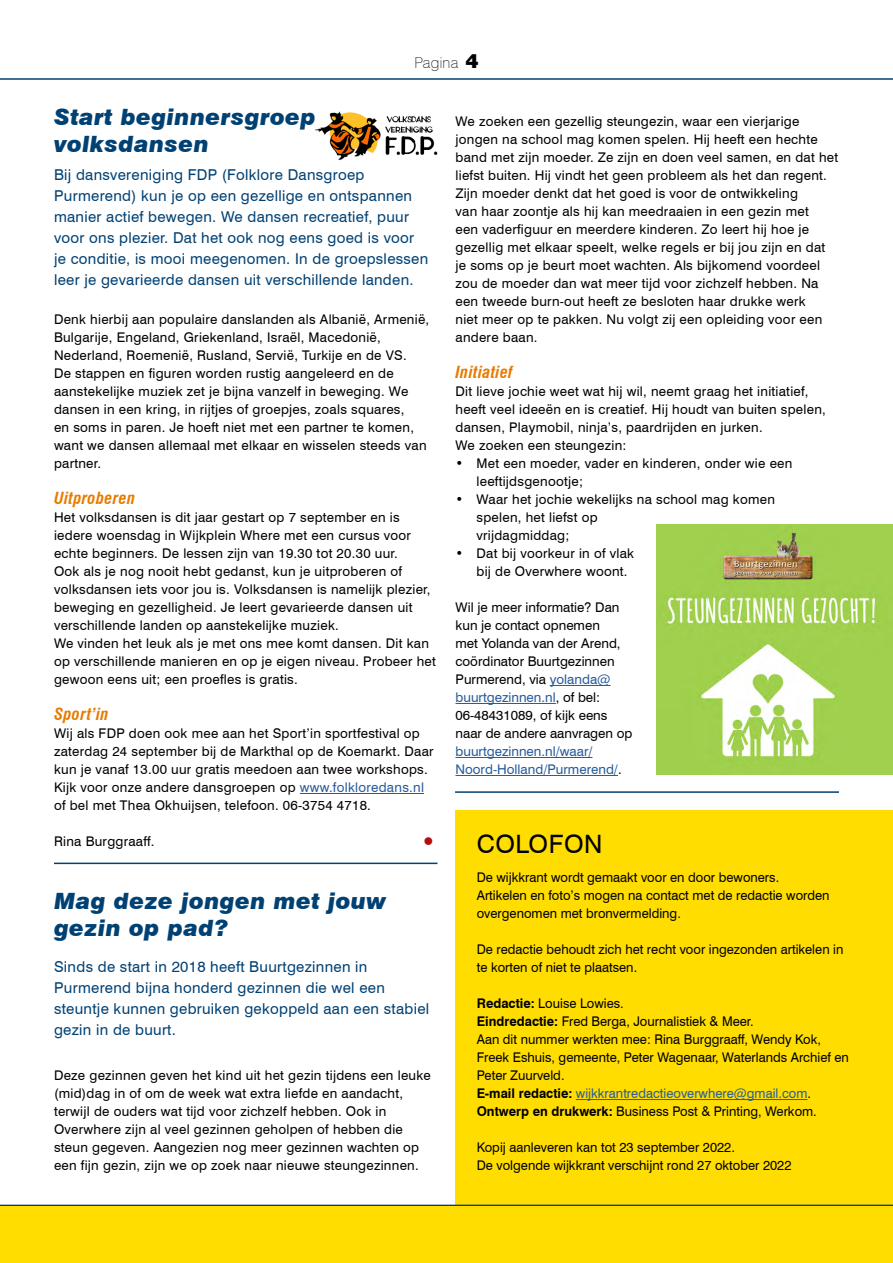
<style>
.page{position:relative;width:893px;height:1263px;background:#fff}
.page>*{position:absolute;margin:0;border:0;box-sizing:border-box;transform-origin:0 0}
.t1{font:25.35px "Swiss 721 BT";letter-spacing:.02em;color:#000}
.t2{font:italic 900 22.5px/27px "Swiss 721 BT";letter-spacing:.02em;color:#004174}
.t3{font:italic 700 condensed 16.35px "Swiss 721 BT";letter-spacing:.02em;color:#e77b00}
.t4{font:15px/21px "Swiss 721 BT";letter-spacing:.02em;color:#004174}
.t5{font:100 15px "Swiss 721 BT";letter-spacing:.02em;color:#000}
.t6{font:13.35px/18px "Swiss 721 BT";letter-spacing:.02em;color:#000}
.t7{font:13.35px/18px "Swiss 721 BT";color:#000}
.t8{font:13.35px/18px "Swiss 721 BT";color:#275b9b}
.t9{font:13.35px "Wingdings";color:#b20e10}
.s1{font-family:"Swiss 721 BT Black No 2";font-weight:400;font-size:18px}
.s2{color:#275b9b}
.s3{color:#000}
.s4{font-weight:700}
.s5{font-weight:700;color:#000}
</style>
<div class="page">
<hr style="left:0;top:78px;width:893px;height:2px;background:#004174">
<div style="left:455px;top:810px;width:438px;height:406px;background:#fd0"></div>
<hr style="left:576px;top:1099px;width:231px;height:1px;background:#275b9b">
<hr style="left:0;top:1205px;width:893px;height:1px;background:#004174">
<div style="left:0;top:1206px;width:893px;height:57px;background:#fd0"></div>
<hr style="left:455px;top:791px;width:384px;height:2px;background:#004174">
<hr style="left:300px;top:793px;width:124px;height:1px;background:#275b9b">
<hr style="left:54px;top:863px;width:383px;height:1px;background:#004174">
<hr style="left:550px;top:685px;width:61px;height:1px;background:#275b9b">
<hr style="left:455px;top:703px;width:101px;height:1px;background:#275b9b">
<hr style="left:455px;top:757px;width:137px;height:1px;background:#275b9b">
<hr style="left:455px;top:775px;width:163px;height:1px;background:#275b9b">
<img style="left:315px;top:111px;width:123px;height:49px">
<img style="left:656px;top:525px;width:237px;height:249px">
<p class="t5" style="left:414px;top:53px;width:66px">Pagina <span class="s1">4</span></p>
<h2 class="t2" style="left:54px;top:103px;width:263px">Start beginnersgroep volksdansen</h2>
<p class="t4" style="left:54px;top:164px;width:376px">Bij dansvereniging FDP (Folklore Dansgroep Purmerend) kun je op een gezellige en ontspannen manier actief bewegen. We dansen recreatief, puur voor ons plezier. Dat het ook nog eens goed is voor je conditie, is mooi meegenomen. In de groepslessen leer je gevarieerde dansen uit verschillende landen.</p>
<p class="t6" style="left:54px;top:310px;width:377px">Denk hierbij aan populaire danslanden als Albanië, Armenië, Bulgarije, Engeland, Griekenland, Israël, Macedonië, Nederland, Roemenië, Rusland, Servië, Turkije en de VS.<br>De stappen en figuren worden rustig aangeleerd en de aanstekelijke muziek zet je bijna vanzelf in beweging. We dansen in een kring, in rijtjes of groepjes, zoals squares,<br>en soms in paren. Je hoeft niet met een partner te komen, want we dansen allemaal met elkaar en wisselen steeds van partner.</p>
<p class="t3" style="left:54px;top:488px;width:83px">Uitproberen</p>
<p class="t6" style="left:54px;top:508px;width:383px">Het volksdansen is dit jaar gestart op 7 september en is iedere woensdag in Wijkplein Where met een cursus voor echte beginners. De lessen zijn van 19.30 tot 20.30 uur.<br>Ook als je nog nooit hebt gedanst, kun je uitproberen of volksdansen iets voor jou is. Volksdansen is namelijk plezier, beweging en gezelligheid. Je leert gevarieerde dansen uit verschillende landen op aanstekelijke muziek.<br>We vinden het leuk als je met ons mee komt dansen. Dit kan op verschillende manieren en op je eigen niveau. Probeer het gewoon eens uit; een proefles is gratis.</p>
<p class="t3" style="left:54px;top:704px;width:56px">Sport’in</p>
<p class="t6" style="left:54px;top:724px;width:381px">Wij als FDP doen ook mee aan het Sport’in sportfestival op zaterdag 24 september bij de Markthal op de Koemarkt. Daar kun je vanaf 13.00 uur gratis meedoen aan twee workshops.<br>Kijk voor onze andere dansgroepen op <span class="s2">www.folkloredans.nl </span>of bel met Thea Okhuijsen, telefoon. 06-3754 4718.</p>
<p class="t6" style="left:54px;top:832px;width:102px">Rina Burggraaff.</p>
<p class="t9" style="left:424px;top:834px;width:11px">●</p>
<h2 class="t2" style="left:54px;top:887px;width:334px">Mag deze jongen met jouw gezin op pad?</h2>
<p class="t4" style="left:54px;top:956px;width:377px">Sinds de start in 2018 heeft Buurtgezinnen in Purmerend bijna honderd gezinnen die wel een steuntje kunnen gebruiken gekoppeld aan een stabiel gezin in de buurt.</p>
<p class="t6" style="left:54px;top:1066px;width:378px">Deze gezinnen geven het kind uit het gezin tijdens een leuke (mid)dag in of om de week wat extra liefde en aandacht, terwijl de ouders wat tijd voor zichzelf hebben. Ook in Overwhere zijn al veel gezinnen geholpen of hebben die steun gegeven. Aangezien nog meer gezinnen wachten op een fijn gezin, zijn we op zoek naar nieuwe steungezinnen.</p>
<p class="t6" style="left:455px;top:112px;width:384px">We zoeken een gezellig steungezin, waar een vierjarige jongen na school mag komen spelen. Hij heeft een hechte band met zijn moeder. Ze zijn en doen veel samen, en dat het liefst buiten. Hij vindt het geen probleem als het dan regent.<br>Zijn moeder denkt dat het goed is voor de ontwikkeling<br>van haar zoontje als hij kan meedraaien in een gezin met<br>een vaderfiguur en meerdere kinderen. Zo leert hij hoe je gezellig met elkaar speelt, welke regels er bij jou zijn en dat je soms op je beurt moet wachten. Als bijkomend voordeel zou de moeder dan wat meer tijd voor zichzelf hebben. Na een tweede burn-out heeft ze besloten haar drukke werk<br>niet meer op te pakken. Nu volgt zij een opleiding voor een andere baan.</p>
<p class="t3" style="left:455px;top:362px;width:59px">Initiatief</p>
<p class="t6" style="left:455px;top:382px;width:372px">Dit lieve jochie weet wat hij wil, neemt graag het initiatief, heeft veel ideeën en is creatief. Hij houdt van buiten spelen, dansen, Playmobil, ninja’s, paardrijden en jurken.<br>We zoeken een steungezin:</p>
<p class="t6" style="left:476px;top:454px;width:317px;text-indent:-21px">• Met een moeder, vader en kinderen, onder wie een leeftijdsgenootje;</p>
<p class="t6" style="left:476px;top:490px;width:300px;text-indent:-21px">• Waar het jochie wekelijks na school mag komen spelen, het liefst op<br>vrijdagmiddag;</p>
<p class="t6" style="left:476px;top:544px;width:159px;text-indent:-21px">• Dat bij voorkeur in of vlak bij de Overwhere woont.</p>
<p class="t7" style="left:455px;top:598px;width:178px">Wil je meer informatie? Dan kun je contact opnemen<br>met Yolanda van der Arend, coördinator Buurtgezinnen<br>Purmerend, via <span class="s2">yolanda@ buurtgezinnen.nl</span>, of bel:<br>06-48431089, of kijk eens naar de andere aanvragen op</p>
<p class="t8" style="left:455px;top:742px;width:168px">buurtgezinnen.nl/waar/<br>Noord-Holland/Purmerend/<span class="s3">.</span></p>
<p class="t1" style="left:477px;top:829px;width:127px">COLOFON</p>
<p class="t7" style="left:477px;top:868px;width:304px">De wijkkrant wordt gemaakt voor en door bewoners.</p>
<p class="t7" style="left:477px;top:886px;width:354px">Artikelen en foto’s mogen na contact met de redactie worden overgenomen met bronvermelding.</p>
<p class="t7" style="left:477px;top:940px;width:368px">De redactie behoudt zich het recht voor ingezonden artikelen in te korten of niet te plaatsen.</p>
<p class="t7" style="left:477px;top:994px;width:149px"><span class="s4">Redactie:</span> Louise Lowies.</p>
<p class="t7" style="left:477px;top:1012px;width:278px"><span class="s4">Eindredactie:</span> Fred Berga, Journalistiek &amp; Meer.</p>
<p class="t7" style="left:477px;top:1030px;width:374px">Aan dit nummer werkten mee: Rina Burggraaff, Wendy Kok,<br>Freek Eshuis, gemeente, Peter Wagenaar, Waterlands Archief en<br>Peter Zuurveld.</p>
<p class="t8" style="left:477px;top:1084px;width:336px"><span class="s5">E-mail redactie:</span> wijkkrantredactieoverwhere@gmail.com<span class="s3">.</span></p>
<p class="t7" style="left:477px;top:1102px;width:342px"><span class="s4">Ontwerp en drukwerk:</span> Business Post &amp; Printing, Werkom.</p>
<p class="t7" style="left:477px;top:1138px;width:260px">Kopij aanleveren kan tot 23 september 2022.</p>
<p class="t7" style="left:477px;top:1156px;width:316px">De volgende wijkkrant verschijnt rond 27 oktober 2022</p>
</div>
